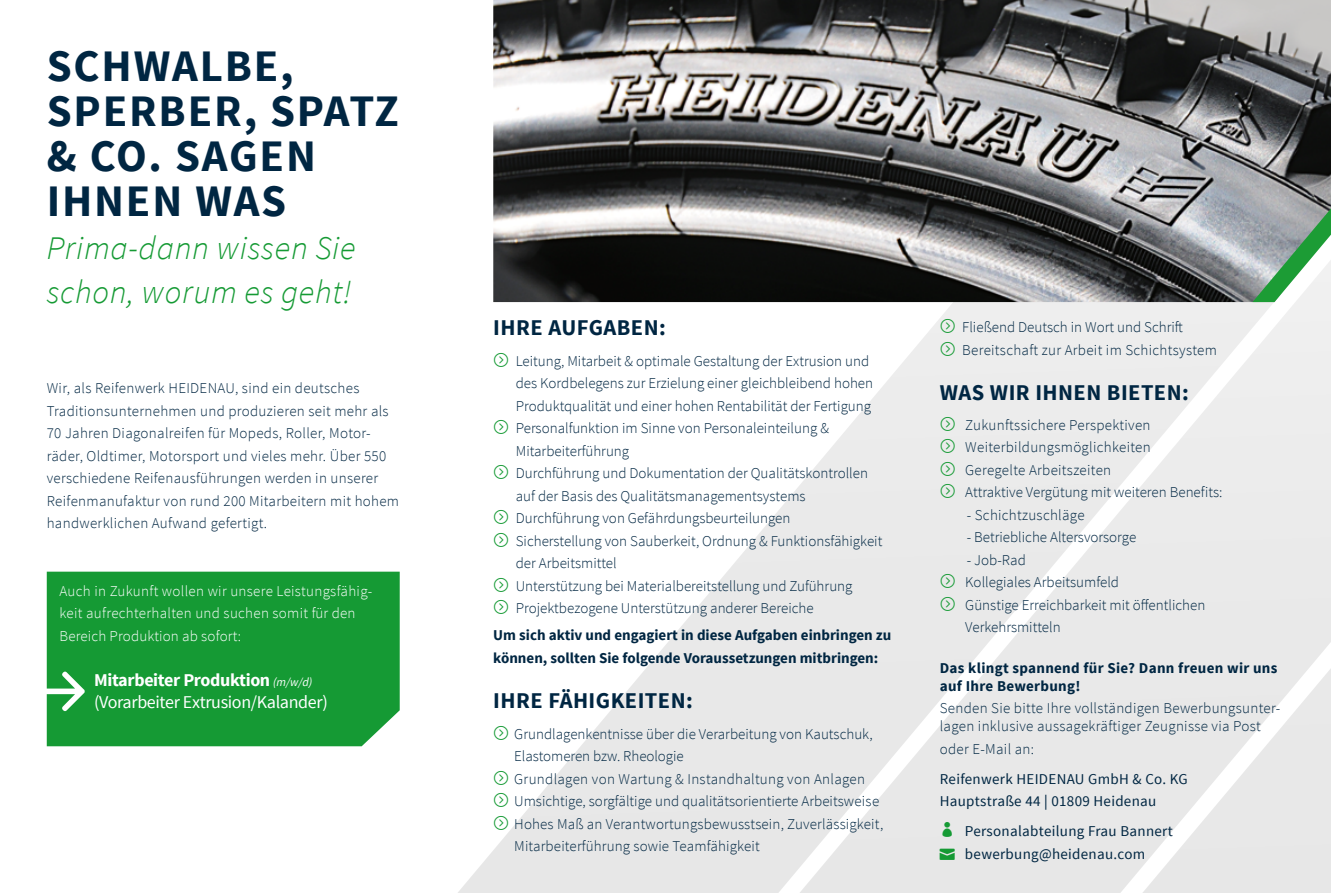
<style>
.page{position:relative;width:1331px;height:893px;background:#fff}
.page>*{position:absolute;margin:0;border:0;box-sizing:border-box;transform-origin:0 0}
.t1{font:700 45px/45px "Source Sans Pro";letter-spacing:.04em;color:#002642}
.t2{font:italic 300 33px/43.5px "Source Sans Pro";letter-spacing:.02em;color:#159a34}
.t3{font:700 22.5px "Source Sans Pro";letter-spacing:.02em;color:#002642}
.t4{font:18px/22.5px "Source Sans Pro";letter-spacing:-.02em;color:#fff}
.t5{font:300 15px/22.5px "Source Sans Pro";color:#002642}
.t6{font:300 15px/22.5px "Source Sans Pro";letter-spacing:.02em;color:#002642}
.t7{font:300 15px/22.5px "Source Sans Pro";letter-spacing:.02em;color:#fff}
.t8{font:15px/22.5px "Source Sans Pro";letter-spacing:.02em;color:#002642}
.t9{font:700 15px/22.5px "Source Sans Pro";color:#002642}
.t10{font:700 15px/18px "Source Sans Pro";letter-spacing:.02em;color:#002642}
.s1{font-weight:700}
.s2{font-style:italic;font-size:12px}
.s3{font-family:"Myriad Pro"}
</style>
<div class="page">
<svg style="left:458px;top:302px;width:873px;height:591px;fill:#eaeaea"></svg>
<img style="left:493px;top:0;width:838px;height:302px">
<svg style="left:1252px;top:208px;width:79px;height:94px"></svg>
<div style="left:47px;top:572px;width:353px;height:174px;background:#159a34"></div>
<svg style="left:494px;top:353px;width:14px;height:14px"></svg>
<svg style="left:494px;top:420px;width:14px;height:14px"></svg>
<svg style="left:494px;top:465px;width:29px;height:14px"></svg>
<svg style="left:494px;top:510px;width:29px;height:14px"></svg>
<svg style="left:494px;top:533px;width:29px;height:14px"></svg>
<svg style="left:494px;top:578px;width:14px;height:14px"></svg>
<svg style="left:494px;top:600px;width:14px;height:14px"></svg>
<svg style="left:494px;top:726px;width:30px;height:14px"></svg>
<svg style="left:494px;top:771px;width:14px;height:14px"></svg>
<svg style="left:494px;top:793px;width:30px;height:14px"></svg>
<svg style="left:494px;top:816px;width:14px;height:14px"></svg>
<svg style="left:941px;top:319px;width:29px;height:14px"></svg>
<svg style="left:941px;top:341px;width:29px;height:15px"></svg>
<svg style="left:941px;top:416px;width:14px;height:14px"></svg>
<svg style="left:941px;top:439px;width:29px;height:14px"></svg>
<svg style="left:941px;top:461px;width:14px;height:14px"></svg>
<svg style="left:941px;top:484px;width:14px;height:14px"></svg>
<svg style="left:941px;top:574px;width:14px;height:14px"></svg>
<svg style="left:941px;top:596px;width:14px;height:14px"></svg>
<svg style="left:943px;top:822px;width:9px;height:15px"></svg>
<svg style="left:940px;top:848px;width:15px;height:11px"></svg>
<div style="left:46px;top:670px;width:39px;height:42px;background:#159a34"></div>
<h1 class="t1" style="left:47px;top:45px;width:353px">SCHWALBE,<br>SPERBER, SPATZ &amp; CO. SAGEN<br>IHNEN WAS</h1>
<h2 class="t2" style="left:47px;top:226px;width:310px">Prima-dann wissen Sie schon, worum es geht!</h2>
<p class="t6" style="left:47px;top:377px;width:354px">Wir, als Reifenwerk HEIDENAU, sind ein deutsches Traditionsunternehmen und produzieren seit mehr als 70 Jahren Diagonalreifen für Mopeds, Roller, Motor&shy;räder, Oldtimer, Motorsport und vieles mehr. Über 550 verschiedene Reifenausführungen werden in unserer Reifenmanufaktur von rund 200 Mitarbeitern mit hohem handwerklichen Aufwand gefertigt.</p>
<p class="t7" style="left:60px;top:579px;width:314px">Auch in Zukunft wollen wir unsere Leistungsfähig&shy;keit aufrechterhalten und suchen somit für den<br>Bereich Produktion ab sofort:</p>
<p class="t4" style="left:94px;top:669px;width:235px"><span class="s1">Mitarbeiter Produktion</span> <span class="s2">(m/w/d) </span>(Vorarbeiter Extrusion/Kalander)</p>
<h3 class="t3" style="left:493px;top:313px;width:174px">IHRE AUFGABEN:</h3>
<p class="t5" style="left:516px;top:350px;width:368px">Leitung, Mitarbeit &amp; optimale Gestaltung der Extrusion und des Kordbelegens zur Erzielung einer gleichbleibend hohen Produktqualität und einer hohen Rentabilität der Fertigung Personalfunktion im Sinne von Personaleinteilung &amp; Mitarbeiterführung<br>Durchführung und Dokumentation der Qualitätskontrollen auf der Basis des Qualitätsmanagementsystems Durchführung von Gefährdungsbeurteilungen<br>Sicherstellung von Sauberkeit, Ordnung &amp; Funktionsfähigkeit der Arbeitsmittel<br>Unterstützung bei Materialbereitstellung und Zuführung Projektbezogene Unterstützung anderer Bereiche</p>
<p class="t9" style="left:493px;top:625px;width:399px">Um sich aktiv und engagiert in diese Aufgaben einbringen zu können, sollten Sie folgende Voraussetzungen mitbringen:</p>
<h3 class="t3" style="left:493px;top:686px;width:201px">IHRE FÄHIGKEITEN:</h3>
<p class="t5" style="left:514px;top:723px;width:370px">Grundlagenkentnisse über die Verarbeitung von Kautschuk, Elastomeren bzw. Rheologie<br>Grundlagen von Wartung &amp; Instandhaltung von Anlagen Umsichtige, sorgfältige und qualitätsorientierte Arbeitsweise Hohes Maß an Verantwortungsbewusstsein, Zuverlässigkeit, Mitarbeiterführung sowie Teamfähigkeit</p>
<p class="t6" style="left:962px;top:316px;width:256px">Fließend Deutsch in Wort und Schrift<br>Bereitschaft zur Arbeit im Schichtsystem</p>
<h3 class="t3" style="left:940px;top:378px;width:251px">WAS WIR IHNEN BIETEN:</h3>
<p class="t6" style="left:965px;top:413px;width:259px">Zukunftssichere Perspektiven Weiterbildungsmöglichkeiten<br>Geregelte Arbeitszeiten<br>Attraktive Vergütung mit weiteren Benefits:</p>
<p class="t6" style="left:967px;top:503px;width:119px">- Schichtzuschläge</p>
<p class="t5" style="left:967px;top:526px;width:171px">- Betriebliche Altersvorsorge</p>
<p class="t5" style="left:965px;top:548px;width:242px">- Job-Rad<br>Kollegiales Arbeitsumfeld<br>Günstige Erreichbarkeit mit öffentlichen<br>Verkehrsmitteln</p>
<p class="t10" style="left:940px;top:659px;width:339px">Das klingt spannend für Sie? Dann freuen wir uns auf Ihre Bewerbung!</p>
<p class="t6" style="left:940px;top:699px;width:342px;line-height:18px">Senden Sie bitte Ihre vollständigen Bewerbungsunter&shy;lagen inklusive aussagekräftiger Zeugnisse via Post</p>
<p class="t6" style="left:940px;top:737px;width:96px">oder E-Mail an:</p>
<p class="t8" style="left:940px;top:768px;width:249px">Reifenwerk HEIDENAU GmbH &amp; Co. KG<br>Hauptstraße 44 <span class="s3">|</span> 01809 Heidenau</p>
<p class="t8" style="left:965px;top:820px;width:209px">Personalabteilung Frau Bannert bewerbung@heidenau.com</p>
</div>
